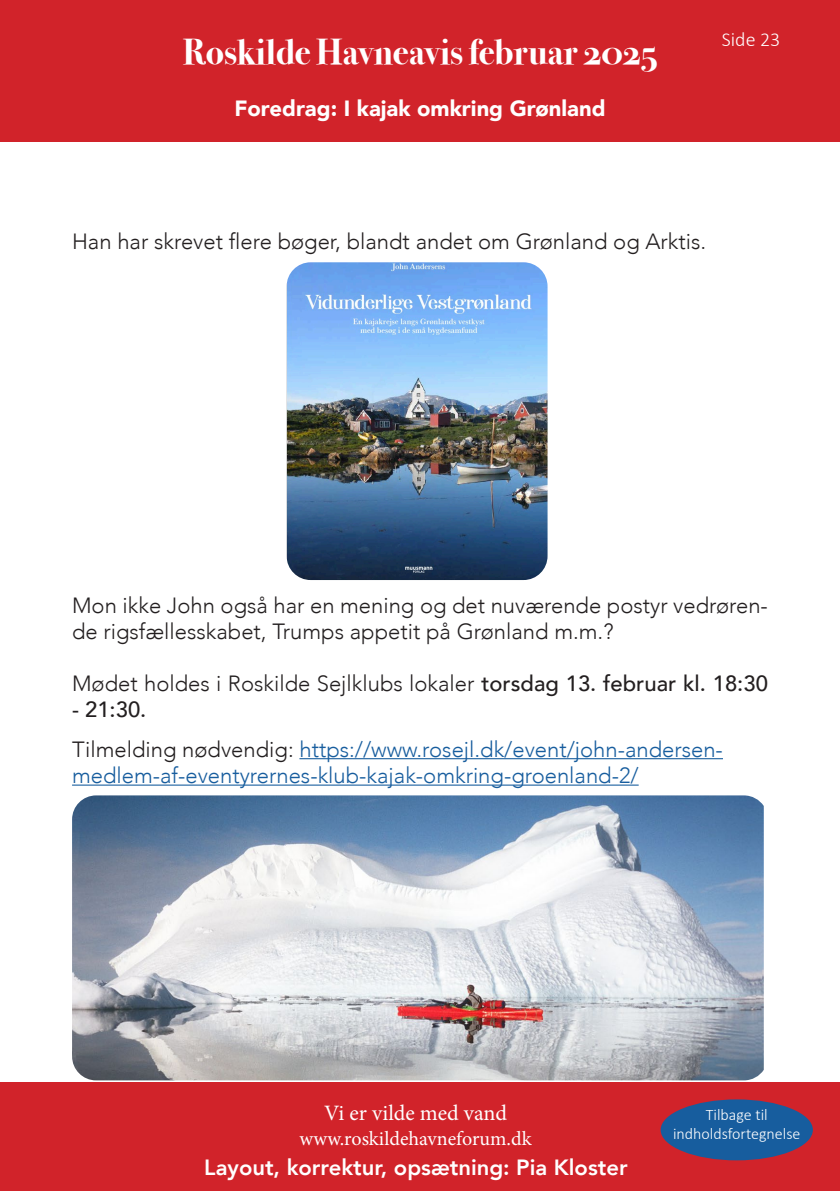
<style>
.page{position:relative;width:840px;height:1191px;background:#fff}
.page>*{position:absolute;margin:0;border:0;box-sizing:border-box;transform-origin:0 0}
.t1{font:700 36px "Bodoni Svty Two OSITCTT";color:#fff}
.t2{font:300 22px/26px "Avenir";color:#231f20}
.t3{font:300 22px/26.4px "Avenir";color:#175d9e}
.t4{font:800 22px "Avenir";color:#fff}
.t5{font:900 22px "Avenir";color:#fff}
.t6{font:22px "Minion Pro";color:#fff}
.t7{font:500 22px "Avenir";color:#231f20}
.t8{font:20px "Minion Pro";color:#fff}
.t9{font:300 20px "Calibri";color:#fff}
.t10{font:300 16px/19.2px "Calibri";color:#fff;text-align:center}
.s1{font-weight:500}
.s2{color:#231f20}
</style>
<div class="page">
<div style="left:0;top:0;width:839px;height:142px;background:#d1232a"></div>
<div style="left:0;top:1082px;width:839px;height:109px;background:#d1232a"></div>
<div style="left:660px;top:1099px;width:152px;height:61px;background:#175d9e;border-radius:50%"></div>
<hr style="left:299px;top:758px;width:423px;height:1px;background:#175d9e">
<hr style="left:72px;top:784px;width:566px;height:1px;background:#175d9e">
<img style="left:72px;top:795px;width:691px;height:285px">
<img style="left:286px;top:262px;width:261px;height:318px">
<h1 class="t1" style="left:183px;top:31px;width:475px">Roskilde Havneavis februar 2025</h1>
<p class="t5" style="left:234px;top:89px;width:372px">Foredrag: I kajak omkring Grønland</p>
<p class="t9" style="left:721px;top:27px;width:60px">Side 23</p>
<p class="t2" style="left:72px;top:228px;width:635px">Han har skrevet flere bøger, blandt andet om Grønland og Arktis.</p>
<p class="t2" style="left:72px;top:592px;width:697px">Mon ikke John også har en mening og det nuværende postyr vedrøren&shy;de rigsfællesskabet, Trumps appetit på Grønland m.m.?</p>
<p class="t2" style="left:72px;top:670px;width:697px">Mødet holdes i Roskilde Sejlklubs lokaler <span class="s1">torsdag 13. februar kl. 18:30</span></p>
<p class="t7" style="left:72px;top:690px;width:76px">- 21:30.</p>
<p class="t3" style="left:72px;top:736px;width:652px"><span class="s2">Tilmelding nødvendig:</span> https://www.rosejl.dk/event/john-andersen&shy;medlem-af-eventyrernes-klub-kajak-omkring-groenland-2/</p>
<p class="t6" style="left:324px;top:1097px;width:184px">Vi er vilde med vand</p>
<p class="t8" style="left:299px;top:1125px;width:233px">www.roskildehavneforum.dk</p>
<p class="t4" style="left:204px;top:1150px;width:424px">Layout, korrektur, opsætning: Pia Kloster</p>
<p class="t10" style="left:672px;top:1104px;width:129px">Tilbage til indholdsfortegnelse</p>
</div>
